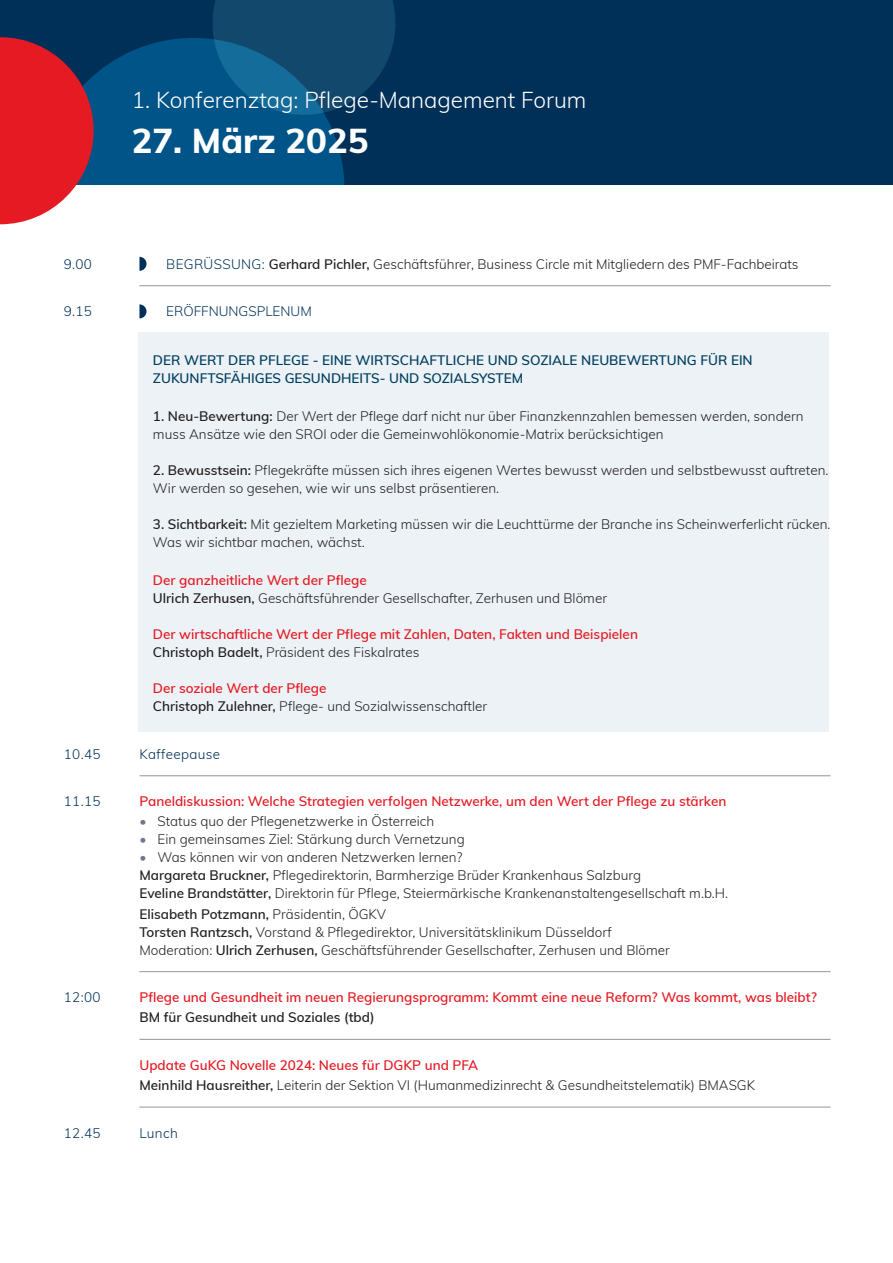
<style>
.page{position:relative;width:893px;height:1263px;background:#fff}
.page>*{position:absolute;margin:0;border:0;box-sizing:border-box;transform-origin:0 0}
.t1{font:800 34.5px "Muli";color:#fff}
.t2{font:300 22.5px "Muli";color:#fff}
.t3{font:300 13.5px/18px "Muli";color:#231f20}
.t4{font:600 13.5px/18px "Muli";color:#e51a23}
.t5{font:600 13.5px "Muli";color:#003e5e}
.t6{font:300 13.5px "Muli";letter-spacing:.025em;color:#003058}
.t7{font:600 13.5px "Muli";color:#231f20}
.s1{color:#003058}
.s2{font-weight:600}
.s3{font-weight:600;color:#e51a23}
.s4{color:#231f20}
.s5{font-weight:300;color:#231f20}
.s6{color:#6e788c}
</style>
<div class="page">
<div style="left:0;top:0;width:893px;height:185px;background:#003058"></div>
<svg style="left:0;top:0;width:395px;height:224px"></svg>
<div style="left:139px;top:332px;width:690px;height:399px;background:#ecf2f6"></div>
<hr style="left:139px;top:285px;width:691px;height:1px;background:#939598">
<hr style="left:139px;top:775px;width:691px;height:1px;background:#939598">
<hr style="left:139px;top:971px;width:691px;height:1px;background:#939598">
<hr style="left:139px;top:1039px;width:691px;height:1px;background:#939598">
<hr style="left:139px;top:1107px;width:691px;height:1px;background:#939598">
<svg style="left:139px;top:257px;width:8px;height:14px"></svg>
<svg style="left:139px;top:304px;width:8px;height:14px"></svg>
<h2 class="t2" style="left:132px;top:83px;width:456px">1. Konferenztag: Pflege-Management Forum</h2>
<h1 class="t1" style="left:132px;top:116px;width:238px">27. März 2025</h1>
<p class="t6" style="left:64px;top:254px;width:30px">9.00</p>
<p class="t6" style="left:166px;top:254px;width:20px">Begr</p>
<p class="t6" style="left:204px;top:254px;width:38px">üSSung</p>
<p class="t3" style="left:262px;top:254px;width:538px"><span class="s1">:</span> <span class="s2">Gerhard Pichler,</span> Geschäftsführer, Business Circle mit Mitgliedern des PMF-Fachbeirats</p>
<p class="t6" style="left:64px;top:302px;width:30px">9.15</p>
<p class="t6" style="left:166px;top:302px;width:10px">eröffnungsplenum</p>
<p class="t5" style="left:153px;top:350px;width:56px">DER WERT</p>
<p class="t5" style="left:228px;top:350px;width:49px">DER PFLEGE</p>
<p class="t5" style="left:313px;top:350px;width:18px">- EINE</p>
<p class="t5" style="left:356px;top:350px;width:23px">WIRTS</p>
<p class="t5" style="left:400px;top:350px;width:18px">CHAFTLI</p>
<p class="t5" style="left:457px;top:350px;width:93px">CHE UN D SOZIALE</p>
<p class="t5" style="left:581px;top:350px;width:10px">NEU</p>
<p class="t5" style="left:609px;top:350px;width:43px">BEWERTUNG</p>
<p class="t5" style="left:700px;top:350px;width:39px">FÜR EIN</p>
<p class="t5" style="left:153px;top:368px;width:10px">ZUKUNFTSF</p>
<p class="t5" style="left:231px;top:368px;width:19px">ÄHIGES</p>
<p class="t5" style="left:285px;top:368px;width:10px">GESUN</p>
<p class="t5" style="left:331px;top:368px;width:19px">DHEITS</p>
<p class="t5" style="left:380px;top:368px;width:71px">- UN D SOZIALS</p>
<p class="t5" style="left:479px;top:368px;width:18px">YSTEM</p>
<p class="t3" style="left:153px;top:406px;width:652px"><span class="s2">1. Neu-Bewertung:</span> Der Wert der Pflege darf nicht nur über Finanzkennzahlen bemessen werden, sondern muss Ansätze wie den SROI oder die Gemeinwohlökonomie-Matrix berücksichtigen</p>
<p class="t3" style="left:153px;top:460px;width:677px"><span class="s2">2. Bewusstsein:</span> Pflegekräfte müssen sich ihres eigenen Wertes bewusst werden und selbstbewusst auftreten.<br>Wir werden so gesehen, wie wir uns selbst präsentieren.</p>
<p class="t3" style="left:153px;top:514px;width:679px"><span class="s2">3. Sichtbarkeit:</span> Mit gezieltem Marketing müssen wir die Leuchttürme der Branche ins Scheinwerferlicht rücken.<br>Was wir sichtbar machen, wächst.</p>
<p class="t3" style="left:153px;top:571px;width:456px"><span class="s3">Der ganzheitliche Wert der Pflege<br></span><span class="s2">U lrich Zerhusen,</span> Geschäftsführender Gesellschafter, Zerhusen und Blömer</p>
<p class="t4" style="left:153px;top:625px;width:487px">Der wirtschaftliche Wert der Pflege mit Zahlen, Daten, Fakten und Beispielen<br><span class="s4">Christoph Badelt,</span> <span class="s5">Präsident des Fiskalrates</span></p>
<p class="t3" style="left:153px;top:679px;width:336px"><span class="s3">Der soziale Wert der Pflege<br></span><span class="s2">Christoph Zulehner,</span> Pflege- und Sozialwissenschaftler</p>
<p class="t6" style="left:64px;top:744px;width:38px">10.45</p>
<p class="t6" style="left:139px;top:744px;width:82px">Kaffeepause</p>
<p class="t6" style="left:64px;top:792px;width:38px">11.15</p>
<p class="t4" style="left:139px;top:792px;width:588px">Paneldiskussion: Welche Strategien verfolgen Netzwerke, um den Wert der Pflege zu stärken</p>
<p class="t3" style="left:139px;top:812px;width:296px"><span class="s6">•</span> Status quo der Pflegenetzwerke in Österreich</p>
<p class="t3" style="left:139px;top:830px;width:327px"><span class="s6">•</span> Ein gemeinsames Ziel: Stärkung durch Vernetzung</p>
<p class="t3" style="left:139px;top:848px;width:590px"><span class="s6">•</span> Was können wir von anderen Netzwerken lernen?<br><span class="s2">Margareta Bruckner,</span> Pflegedirektorin, Barmherzige Brüder Krankenhaus Salzburg<br><span class="s2">Eveline Brandstätter,</span> Direktorin für Pflege, Steiermärkische Krankenanstaltengesellschaft m.b.H.</p>
<p class="t3" style="left:139px;top:904px;width:532px"><span class="s2">Elisabeth Potzmann,</span> Präsidentin, ÖGKV<br><span class="s2">Torsten Rantzsch,</span> Vorstand &amp; Pflegedirektor, Universitätsklinikum Düsseldorf<br>Moderation: <span class="s2">Ulrich Zerhusen,</span> Geschäftsführender Gesellschafter, Zerhusen und Blömer</p>
<p class="t6" style="left:64px;top:987px;width:38px">12:00</p>
<p class="t4" style="left:139px;top:988px;width:679px">Pflege und Gesundheit im neuen Regierungsprogramm: Kommt eine neue Reform? Was kommt, was bleibt?</p>
<p class="t7" style="left:139px;top:1007px;width:237px">BM für Gesundheit und Soziales (tbd)</p>
<p class="t3" style="left:139px;top:1054px;width:617px;line-height:20.1px"><span class="s3">Update GuKG Novelle 2024: Neues für DGKP und PFA<br></span><span class="s2">Meinhild Hausreither,</span> Leiterin der Sektion VI (Humanmedizinrecht &amp; Gesundheitstelematik) BMASGK</p>
<p class="t6" style="left:64px;top:1123px;width:38px">12.45</p>
<p class="t6" style="left:139px;top:1123px;width:40px">Lunch</p>
</div>
